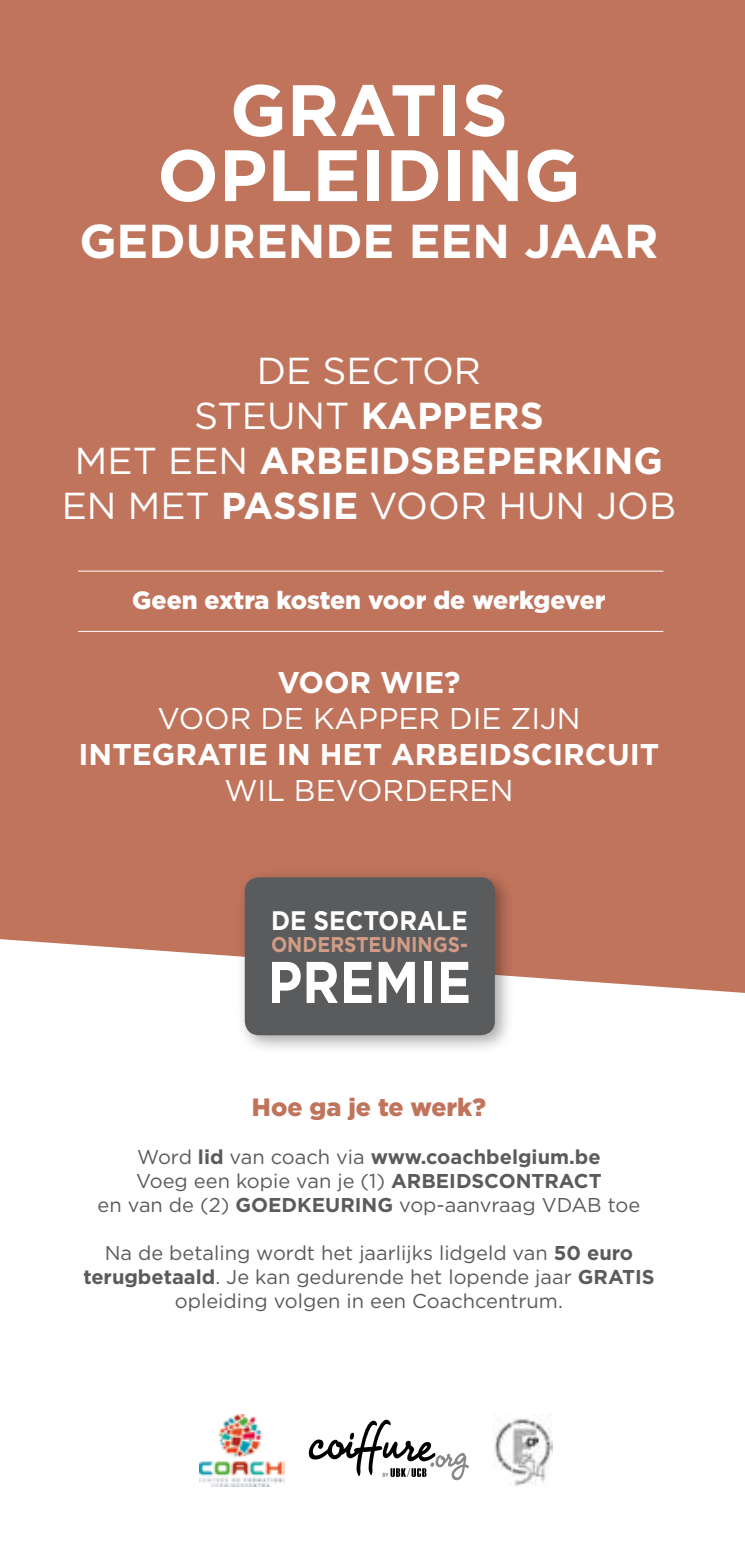
<style>
.page{position:relative;width:745px;height:1560px;background:#fff}
.page>*{position:absolute;margin:0;border:0;box-sizing:border-box;transform-origin:0 0}
.t1{font:700 72.5px/65px "Gotham";color:#fff;text-align:center}
.t2{font:700 58.75px "Gotham";color:#fff;scale:.88 1}
.t3{font:700 47.5px "Gotham";color:#fff}
.t4{font:37.5px/45px "Gotham";color:#fff;text-align:center}
.t5{font:700 30px "Gotham";color:#fff}
.t6{font:30px "Gotham";color:#fff}
.t7{font:700 26.75px "Gotham";color:#fff;scale:.91 1}
.t8{font:900 25px "Gotham";color:#fff}
.t9{font:900 25px "Gotham";color:#c0745c}
.t10{font:700 21.25px "Gotham";color:#d29b85;scale:.9 1}
.t11{font:20px/24px "Gotham";color:#5a5b5c;text-align:center}
.s1{font-weight:700}
</style>
<div class="page">
<div style="left:0;top:0;width:744px;height:992px;background:#c0745c"></div>
<hr style="left:78px;top:570px;width:585px;height:1px;background:#fff">
<hr style="left:78px;top:631px;width:585px;height:1px;background:#fff">
<div style="left:235px;top:868px;width:279px;height:187px;background:#000;opacity:.35"></div>
<div style="left:244px;top:877px;width:250px;height:158px;background:#5a5b5c;border-radius:14px"></div>
<img style="left:493px;top:1414px;width:59px;height:72px">
<svg style="left:308px;top:1419px;width:160px;height:60px"></svg>
<img style="left:199px;top:1414px;width:85px;height:72px">
<h1 class="t1" style="left:157px;top:77px;width:425px">GRATIS<br>OPLEIDING</h1>
<h3 class="t3" style="left:79px;top:210px;width:580px">GEDURENDE EEN JAAR</h3>
<h3 class="t4" style="left:62px;top:347px;width:615px">DE SECTOR<br>STEUNT <span class="s1">KAPPERS<br></span>MET EEN <span class="s1">ARBEIDSBEPERKING<br></span>EN MET <span class="s1">PASSIE</span> VOOR HUN JOB</h3>
<p class="t8" style="left:132px;top:583px;width:474px">Geen extra kosten voor de werkgever</p>
<h3 class="t5" style="left:277px;top:662px;width:185px">VOOR WIE?</h3>
<h3 class="t6" style="left:157px;top:699px;width:424px">VOOR DE KAPPER DIE ZIJN</h3>
<h3 class="t5" style="left:78px;top:734px;width:582px">INTEGRATIE IN HET ARBEIDSCIRCUIT</h3>
<h3 class="t6" style="left:224px;top:771px;width:290px">WIL BEVORDEREN</h3>
<h3 class="t7" style="left:271px;top:902px;width:217px">DE SECTORALE</h3>
<p class="t10" style="left:271px;top:930px;width:220px">ONDERSTEUNINGS-</p>
<h2 class="t2" style="left:267px;top:943px;width:233px">PREMIE</h2>
<p class="t9" style="left:252px;top:1089px;width:235px">Hoe ga je te werk?</p>
<p class="t11" style="left:97px;top:1144px;width:544px">Word <span class="s1">lid</span> van coach via <span class="s1">www.coachbelgium.be<br></span>Voeg een kopie van je (1) <span class="s1">ARBEIDSCONTRACT<br></span>en van de (2) <span class="s1">GOEDKEURING</span> vop-aanvraag VDAB toe</p>
<p class="t11" style="left:83px;top:1240px;width:572px">Na de betaling wordt het jaarlijks lidgeld van <span class="s1">50 euro terugbetaald</span>. Je kan gedurende het lopende jaar <span class="s1">GRATIS </span>opleiding volgen in een Coachcentrum.</p>
</div>
